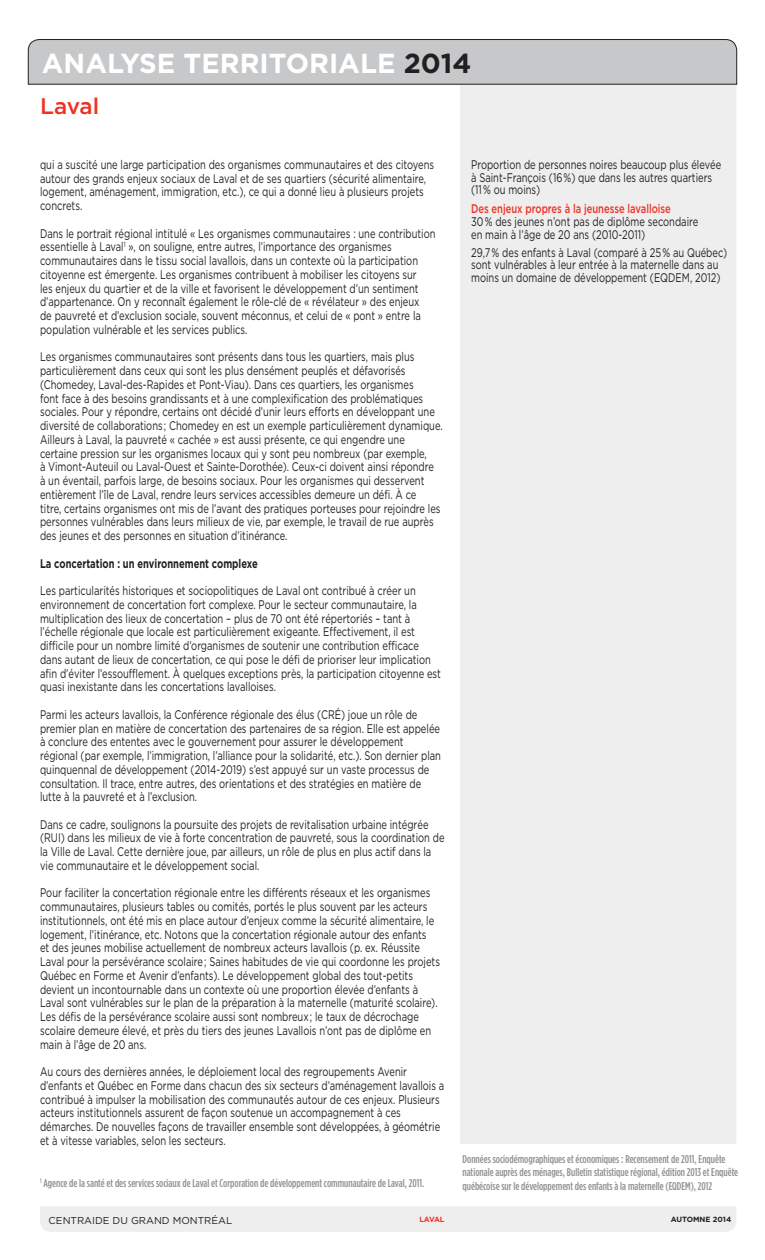
<style>
.page{position:relative;width:765px;height:1260px;background:#fff}
.page>*{position:absolute;margin:0;border:0;box-sizing:border-box;transform-origin:0 0}
.t1{font:700 27.5px "Gotham HTF";color:#fff}
.t2{font:500 22.5px "Gotham HTF";letter-spacing:-.01em;color:#ef3122}
.t3{font:12.5px/13.8px "Gotham HTF";color:#231f20;scale:.75 1}
.t4{font:700 12.5px "Gotham HTF";letter-spacing:-.015em;color:#231f20;scale:.75 1}
.t5{font:500 12.5px "Gotham HTF";color:#ef3122;scale:.75 1}
.t6{font:500 condensed 11.25px/13.5px "Gotham HTF";color:#8f9194}
.t7{font:10px "Gotham HTF";color:#231f20}
.t8{font:700 7.5px "Gotham HTF";color:#231f20}
.t9{font:700 7.5px "Gotham HTF";color:#ef3122}
.s1{color:#231f20}
</style>
<div class="page">
<div style="left:40px;top:1206px;width:696px;height:26px;background:#eeeeef"></div>
<div style="left:460px;top:85px;width:276px;height:1059px;background:#eeeeef"></div>
<div style="left:28px;top:39px;width:709px;height:46px;background:#c7c8ca"></div>
<h1 class="t1" style="left:42px;top:48px;width:431px">Analyse territoriale <span class="s1">2014</span></h1>
<h2 class="t2" style="left:40px;top:93px;width:61px">Laval</h2>
<p class="t3" style="left:40px;top:157px;width:527px">qui a suscité une large participation des organismes communautaires et des citoyens autour des grands enjeux sociaux de Laval et de ses quartiers (sécurité alimentaire, logement, aménagement, immigration, etc.), ce qui a donné lieu à plusieurs projets concrets.</p>
<p class="t3" style="left:40px;top:226px;width:529px">Dans le portrait régional intitulé « Les organismes communautaires : une contribution essentielle à Laval<sup>1</sup> », on souligne, entre autres, l’importance des organismes communautaires dans le tissu social lavallois, dans un contexte où la participation citoyenne est émergente. Les organismes contribuent à mobiliser les citoyens sur<br>les enjeux du quartier et de la ville et favorisent le développement d’un sentiment d’appartenance. On y reconnaît également le rôle-clé de « révélateur » des enjeux<br>de pauvreté et d’exclusion sociale, souvent méconnus, et celui de « pont » entre la population vulnérable et les services publics.</p>
<p class="t3" style="left:40px;top:350px;width:538px">Les organismes communautaires sont présents dans tous les quartiers, mais plus particulièrement dans ceux qui sont les plus densément peuplés et défavorisés (Chomedey, Laval-des-Rapides et Pont-Viau). Dans ces quartiers, les organismes<br>font face à des besoins grandissants et à une complexification des problématiques sociales. Pour y répondre, certains ont décidé d’unir leurs efforts en développant une diversité de collaborations; Chomedey en est un exemple particulièrement dynamique.<br>Ailleurs à Laval, la pauvreté « cachée » est aussi présente, ce qui engendre une certaine pression sur les organismes locaux qui y sont peu nombreux (par exemple,<br>à Vimont-Auteuil ou Laval-Ouest et Sainte-Dorothée). Ceux-ci doivent ainsi répondre<br>à un éventail, parfois large, de besoins sociaux. Pour les organismes qui desservent entièrement l’île de Laval, rendre leurs services accessibles demeure un défi. À ce<br>titre, certains organismes ont mis de l’avant des pratiques porteuses pour rejoindre les personnes vulnérables dans leurs milieux de vie, par exemple, le travail de rue auprès des jeunes et des personnes en situation d’itinérance.</p>
<p class="t4" style="left:40px;top:556px;width:292px">La concertation : un environnement complexe</p>
<p class="t3" style="left:40px;top:584px;width:536px">Les particularités historiques et sociopolitiques de Laval ont contribué à créer un environnement de concertation fort complexe. Pour le secteur communautaire, la multiplication des lieux de concertation – plus de 70 ont été répertoriés – tant à l’échelle régionale que locale est particulièrement exigeante. Effectivement, il est difficile pour un nombre limité d’organismes de soutenir une contribution efficace dans autant de lieux de concertation, ce qui pose le défi de prioriser leur implication afin d’éviter l’essoufflement. À quelques exceptions près, la participation citoyenne est quasi inexistante dans les concertations lavalloises.</p>
<p class="t3" style="left:40px;top:707px;width:536px">Parmi les acteurs lavallois, la Conférence régionale des élus (CRÉ) joue un rôle de premier plan en matière de concertation des partenaires de sa région. Elle est appelée à conclure des ententes avec le gouvernement pour assurer le développement régional (par exemple, l’immigration, l’alliance pour la solidarité, etc.). Son dernier plan quinquennal de développement (2014-2019) s’est appuyé sur un vaste processus de consultation. I l trace, entre autres, des orientations et des stratégies en matière de lutte à la pauvreté et à l’exclusion.</p>
<p class="t3" style="left:40px;top:817px;width:541px">Dans ce cadre, soulignons la poursuite des projets de revitalisation urbaine intégrée (RUI) dans les milieux de vie à forte concentration de pauvreté, sous la coordination de la Ville de Laval. Cette dernière joue, par ailleurs, un rôle de plus en plus actif dans la vie communautaire et le développement social.</p>
<p class="t3" style="left:40px;top:886px;width:535px">Pour faciliter la concertation régionale entre les différents réseaux et les organismes communautaires, plusieurs tables ou comités, portés le plus souvent par les acteurs institutionnels, ont été mis en place autour d’enjeux comme la sécurité alimentaire, le logement, l’itinérance, etc. Notons que la concertation régionale autour des enfants<br>et des jeunes mobilise actuellement de nombreux acteurs lavallois (p. ex. Réussite Laval pour la persévérance scolaire; Saines habitudes de vie qui coordonne les projets Québec en Forme et Avenir d’enfants). Le développement global des tout-petits devient un incontournable dans un contexte où une proportion élevée d’enfants à Laval sont vulnérables sur le plan de la préparation à la maternelle (maturité scolaire).<br>Les défis de la persévérance scolaire aussi sont nombreux; le taux de décrochage scolaire demeure élevé, et près du tiers des jeunes Lavallois n’ont pas de diplôme en main à l’âge de 20 ans.</p>
<p class="t3" style="left:40px;top:1065px;width:541px">Au cours des dernières années, le déploiement local des regroupements Avenir d’enfants et Québec en Forme dans chacun des six secteurs d’aménagement lavallois a contribué à impulser la mobilisation des communautés autour de ces enjeux. Plusieurs acteurs institutionnels assurent de façon soutenue un accompagnement à ces démarches. De nouvelles façons de travailler ensemble sont développées, à géométrie et à vitesse variables, selon les secteurs.</p>
<p class="t6" style="left:40px;top:1176px;width:386px"><sup>1</sup> Agence de la santé et des services sociaux de Laval et Corporation de développement communautaire de Laval, 2011.</p>
<p class="t7" style="left:49px;top:1215px;width:182px">Centraide du Grand Montréal</p>
<p class="t9" style="left:419px;top:1215px;width:27px">Laval</p>
<p class="t3" style="left:471px;top:158px;width:335px;line-height:12.8px">Proportion de personnes noires beaucoup plus élevée à Saint-François (16%) que dans les autres quartiers (11% ou moins)</p>
<p class="t5" style="left:471px;top:202px;width:268px">Des enjeux propres à la jeunesse lavalloise</p>
<p class="t3" style="left:471px;top:215px;width:304px;line-height:12.8px">30% des jeunes n’ont pas de diplôme secondaire en main à l’âge de 20 ans (2010-2011)</p>
<p class="t3" style="left:471px;top:246px;width:343px;line-height:12.8px">29,7% des enfants à Laval (comparé à 25% au Québec) sont vulnérables à leur entrée à la maternelle dans au moins un domaine de développement (EQDEM, 2012)</p>
<p class="t6" style="left:463px;top:1152px;width:277px">Données sociodémographiques et économiques : Recensement de 2011, Enquête nationale auprès des ménages, Bulletin statistique régional, édition 2013 et Enquête québécoise sur le développement des enfants à la maternelle (EQDEM), 2012</p>
<p class="t8" style="left:671px;top:1215px;width:62px">automne 2014</p>
</div>
